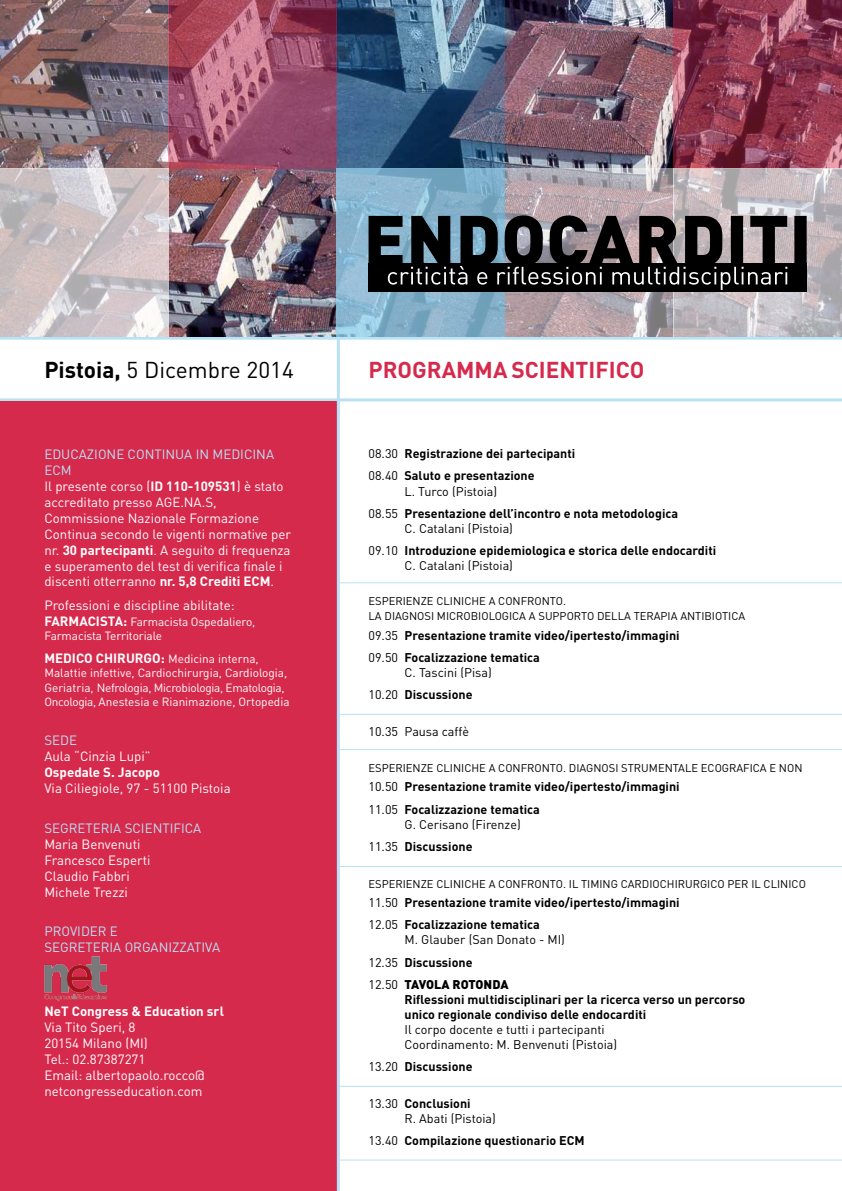
<style>
.page{position:relative;width:842px;height:1191px;background:#fff}
.page>*{position:absolute;margin:0;border:0;box-sizing:border-box;transform-origin:0 0}
.t1{font:22.7px "DIN";color:#000}
.t2{font:700 22.7px "DIN";color:#d62a4d}
.t3{font:13.3px/15.9px "DIN";color:#fff}
.t4{font:13.3px/15.9px "DIN";color:#b8e2f6}
.t5{font:700 13.3px "DIN";color:#fff}
.t6{font:700 12.5px/22px "DIN";color:#000}
.t7{font:12.5px/22px "DIN";color:#000}
.t8{font:11.8px/14.2px "DIN";letter-spacing:-.01em;color:#fff}
.t9{font:11.1px/15px "DIN";color:#000}
.s1{font-weight:700}
.s2{color:#b8e2f6}
.s3{font-weight:700;font-size:13.3px}
.s4{font-weight:400}
.s5{font-weight:900}
</style>
<div class="page">
<hr style="left:0;top:337px;width:842px;height:3px;background:#b8e2f6">
<hr style="left:0;top:398px;width:842px;height:3px;background:#b8e2f6">
<hr style="left:0;top:582px;width:842px;height:1px;background:#b8e2f6">
<hr style="left:0;top:714px;width:842px;height:1px;background:#b8e2f6">
<hr style="left:0;top:749px;width:842px;height:1px;background:#b8e2f6">
<hr style="left:0;top:866px;width:842px;height:1px;background:#b8e2f6">
<hr style="left:0;top:1086px;width:842px;height:1px;background:#b8e2f6">
<hr style="left:0;top:1159px;width:842px;height:1px;background:#b8e2f6">
<img style="left:505px;top:0;width:168px;height:168px">
<svg style="left:505px;top:168px;width:168px;height:169px;background:#b3a5ab"></svg>
<svg style="left:673px;top:0;width:169px;height:168px;background:#8d3a51"></svg>
<svg style="left:673px;top:168px;width:169px;height:169px;background:#c2bbc0"></svg>
<svg style="left:337px;top:0;width:168px;height:169px;background:#406284"></svg>
<svg style="left:169px;top:0;width:168px;height:169px;background:#a1516c"></svg>
<img style="left:0;top:0;width:169px;height:169px">
<svg style="left:337px;top:169px;width:168px;height:168px;background:#86b2cc"></svg>
<img style="left:169px;top:169px;width:168px;height:168px">
<svg style="left:0;top:169px;width:169px;height:168px;background:#cfc6c8"></svg>
<div style="left:369px;top:263px;width:438px;height:28px;background:#000"></div>
<svg style="left:369px;top:215px;width:438px;height:75px"></svg>
<div style="left:0;top:401px;width:337px;height:790px;background:#d62a4d"></div>
<img style="left:44px;top:956px;width:62px;height:44px">
<hr style="left:337px;top:338px;width:3px;height:853px;background:#b8e2f6">
<h1 class="t1" style="left:44px;top:356px;width:251px"><span class="s1">Pistoia,</span> 5 Dicembre 2014</h1>
<h1 class="t2" style="left:368px;top:355px;width:275px">PROGRAMMA Scientifico</h1>
<p class="t4" style="left:44px;top:446px;width:178px">Educazione Continua in Med</p>
<p class="t4" style="left:240px;top:446px;width:35px">icina</p>
<p class="t3" style="left:44px;top:462px;width:248px"><span class="s2">ECM<br></span>I l presente corso (<span class="s1">I D 110-109531</span>) è stato accreditato presso AG E.NA.S, Commissione Nazionale Formazione Continua secondo le vigenti normative per nr. <span class="s1">30 partecipanti</span>. A seguito di frequenza e superamento del test di verifica finale i discenti otterranno <span class="s1">nr. 5,8 Crediti ECM</span>.</p>
<p class="t3" style="left:44px;top:597px;width:192px">Professioni e discipline abilitate:</p>
<p class="t8" style="left:44px;top:614px;width:212px"><span class="s3">FARMACISTA:</span> Farmacista Ospedaliero,<br>Farmacista Territoriale</p>
<p class="t8" style="left:44px;top:651px;width:247px"><span class="s3">MEDICO CHIRURGO:</span> Medicina interna, Malattie infettive, Cardiochirurgia, Cardiologia, Geriatria, Nefrologia, M icrobiologia, Ematologia, Oncologia, Anestesia e Rianimazione, Ortopedia</p>
<p class="t4" style="left:44px;top:732px;width:34px">SEDE</p>
<p class="t3" style="left:44px;top:748px;width:108px">Aula “Cinzia Lupi”</p>
<p class="t5" style="left:44px;top:764px;width:117px">Ospedale S. Jacopo</p>
<p class="t3" style="left:44px;top:780px;width:188px">Via Ciliegiole, 97 - 51100 Pistoia</p>
<p class="t4" style="left:44px;top:820px;width:64px">SEGRETERIA</p>
<p class="t4" style="left:125px;top:820px;width:78px">SCI ENTIFI CA</p>
<p class="t3" style="left:44px;top:836px;width:108px">Maria Benvenuti<br>Francesco Esperti<br>Claudio Fabbri<br>M ichele Trezzi</p>
<p class="t4" style="left:44px;top:923px;width:75px">PROVI DER E<br>SEGRETERIA</p>
<p class="t4" style="left:125px;top:939px;width:9px">ORGANIZZA</p>
<p class="t4" style="left:194px;top:939px;width:27px">TIVA</p>
<p class="t5" style="left:44px;top:1002px;width:181px">NeT Congress &amp; Education srl</p>
<p class="t3" style="left:44px;top:1019px;width:162px">Via Tito Speri, 8<br>20154 Milano (MI)<br>Tel.: 02.87387271<br>Email: albertopaolo.rocco@ netcongresseducation.com</p>
<p class="t6" style="left:369px;top:442px;width:208px"><span class="s4">08.30</span> Registrazione dei partecipanti<br><span class="s4">08.40</span> Saluto e presentazione</p>
<p class="t6" style="left:369px;top:479px;width:311px;text-indent:36px"><span class="s4">L. Turco (Pistoia)<br>08.55</span> Presentazione dell’incontro e nota metodologica</p>
<p class="t6" style="left:369px;top:516px;width:349px;text-indent:36px"><span class="s4">C. Catalani (Pistoia)<br>09.10</span> I ntroduzione epidemiologica e storica delle endocarditi</p>
<p class="t7" style="left:405px;top:554px;width:110px">C. Catalani (Pistoia)</p>
<p class="t9" style="left:369px;top:593px;width:236px">Esperienze cliniche a confronto.<br>La diagnosi microbiologica a supporto dell</p>
<p class="t9" style="left:624px;top:608px;width:123px">a terapia antibiotica</p>
<p class="t6" style="left:369px;top:624px;width:313px"><span class="s4">09.35</span> Presentazione tramite video/ipertesto/immagini<br><span class="s4">09.50</span> Focalizzazione tematica</p>
<p class="t7" style="left:369px;top:661px;width:125px;text-indent:36px">C. Tascini (Pisa)<br>10.20 <span class="s1">Discussione</span></p>
<p class="t7" style="left:369px;top:720px;width:102px">10.35 Pausa caffè</p>
<p class="t9" style="left:369px;top:760px;width:435px">Esperienze cliniche a confronto. Diagnosi strumentale ecografica e non</p>
<p class="t6" style="left:369px;top:775px;width:313px"><span class="s4">10.50</span> Presentazione tramite video/ipertesto/immagini<br><span class="s4">11.05</span> Focalizzazione tematica</p>
<p class="t7" style="left:369px;top:812px;width:23px">G</p>
<p class="t7" style="left:369px;top:812px;width:154px;text-indent:44px">. Cerisano (Firenze)<br>11.35 <span class="s1">Discussione</span></p>
<p class="t9" style="left:369px;top:876px;width:439px">Esperienze cliniche a confronto. il timing cardiochirurgico per il clinico</p>
<p class="t6" style="left:369px;top:891px;width:313px"><span class="s4">11.50</span> Presentazione tramite video/ipertesto/immagini<br><span class="s4">12.05</span> Focalizzazione tematica</p>
<p class="t7" style="left:369px;top:928px;width:24px">M</p>
<p class="t7" style="left:369px;top:928px;width:198px;text-indent:46px">. Glauber (San Donato - MI)<br>12.35 <span class="s1">Discussione<br></span>12.50 <span class="s5">TAVOLA ROTONDA</span></p>
<p class="t6" style="left:405px;top:991px;width:342px;line-height:15px">Riflessioni multidisciplinari per la ricerca verso un percorso unico regionale condiviso delle endocarditi</p>
<p class="t7" style="left:369px;top:1018px;width:21px">I</p>
<p class="t7" style="left:405px;top:1021px;width:214px;line-height:15px">l corpo docente e tutti i partecipanti<br>Coordinamento: M . Benvenuti (Pistoia)</p>
<p class="t6" style="left:369px;top:1054px;width:105px"><span class="s4">13.20</span> Discussione</p>
<p class="t6" style="left:369px;top:1095px;width:104px;line-height:15px"><span class="s4">13.30</span> Conclusioni<br><span class="s4">R</span></p>
<p class="t6" style="left:369px;top:1107px;width:218px;text-indent:44px"><span class="s4">. Abati (Pistoia)<br>13.40</span> Compilazione questionario ECM</p>
</div>
